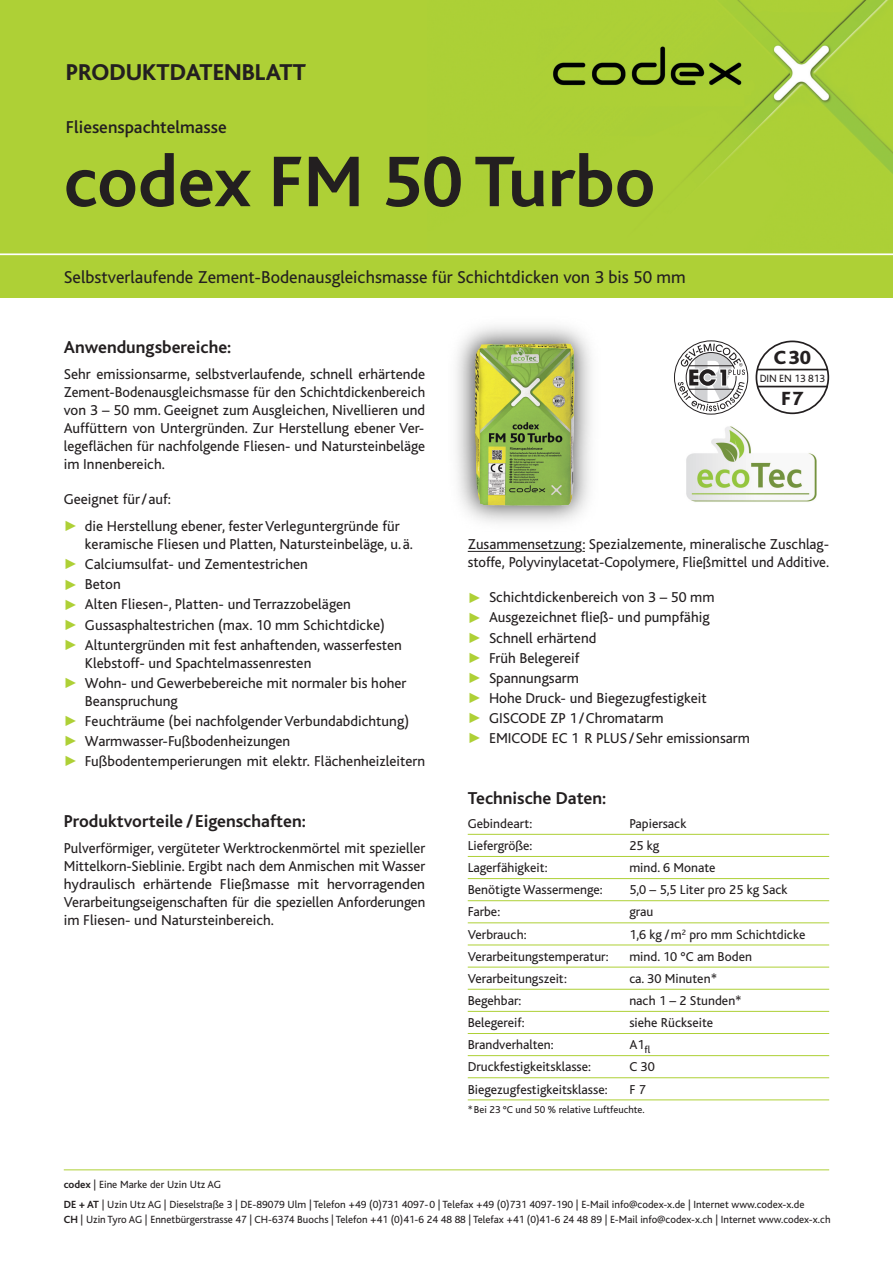
<style>
.page{position:relative;width:893px;height:1263px;background:#fff}
.page>*{position:absolute;margin:0;border:0;box-sizing:border-box;transform-origin:0 0}
.t1{font:700 75px "Bliss";color:#231f20}
.t2{font:800 24px "Bliss";color:#231f20}
.t3{font:800 19.95px/41.1px "Bliss";color:#231f20;text-align:center}
.t4{font:18px "Bliss";color:#231f20}
.t5{font:700 18px "Bliss";color:#231f20}
.t6{font:500 18px "Bliss";color:#231f20}
.t7{font:15px/18px "Bliss";color:#231f20}
.t8{font:13.5px "Bliss";color:#231f20}
.t9{font:10.95px "Bliss";color:#231f20}
.t10{font:10.8px/19.6px "Bliss";color:#231f20}
.t11{font:10.5px "Bliss";color:#231f20}
.s1{color:#aed036}
.s2{font-weight:700}
</style>
<div class="page">
<div style="left:0;top:0;width:893px;height:255px;background:#aed036"></div>
<img style="left:553px;top:0;width:340px;height:176px">
<div style="left:0;top:255px;width:893px;height:43px;background:#aed036"></div>
<hr style="left:0;top:253px;width:893px;height:2px;background:#fff">
<hr style="left:468px;top:551px;width:107px;height:1px;background:#231f20">
<hr style="left:468px;top:834px;width:361px;height:1px;background:#aed036">
<hr style="left:468px;top:856px;width:361px;height:1px;background:#aed036">
<hr style="left:468px;top:878px;width:361px;height:1px;background:#aed036">
<hr style="left:468px;top:900px;width:361px;height:1px;background:#aed036">
<hr style="left:468px;top:922px;width:361px;height:1px;background:#aed036">
<hr style="left:468px;top:944px;width:361px;height:1px;background:#aed036">
<hr style="left:468px;top:967px;width:361px;height:1px;background:#aed036">
<hr style="left:468px;top:989px;width:361px;height:1px;background:#aed036">
<hr style="left:468px;top:1011px;width:361px;height:1px;background:#aed036">
<hr style="left:468px;top:1033px;width:361px;height:1px;background:#aed036">
<hr style="left:468px;top:1055px;width:361px;height:1px;background:#aed036">
<hr style="left:468px;top:1077px;width:361px;height:1px;background:#aed036">
<hr style="left:468px;top:1099px;width:361px;height:1px;background:#aed036">
<img style="left:475px;top:343px;width:100px;height:163px">
<svg style="left:754px;top:339px;width:77px;height:77px"></svg>
<svg style="left:756px;top:341px;width:73px;height:73px"></svg>
<hr style="left:757px;top:369px;width:70px;height:1px;background:#231f20">
<hr style="left:757px;top:386px;width:71px;height:1px;background:#231f20">
<img style="left:686px;top:426px;width:131px;height:76px">
<hr style="left:64px;top:1169px;width:765px;height:1px;background:#aed036">
<svg style="left:674px;top:340px;width:74px;height:75px"></svg>
<h2 class="t2" style="left:66px;top:63px;width:242px">PRODUKTDATENBLATT</h2>
<p class="t6" style="left:66px;top:121px;width:162px">Fliesenspachtelmasse</p>
<h1 class="t1" style="left:64px;top:153px;width:593px">codex FM 50 Turbo</h1>
<p class="t4" style="left:64px;top:270px;width:623px">Selbstverlaufende Zement-Bodenausgleichsmasse für Schichtdicken von 3 bis 50 mm</p>
<p class="t5" style="left:64px;top:340px;width:169px">Anwendungsbereiche:</p>
<p class="t7" style="left:64px;top:367px;width:363px;text-align:justify">Sehr emissionsarme, selbstverlaufende, schnell erhärtende Zement-Bodenausgleichsmasse für den Schichtdickenbereich von 3 – 50 mm. Geeignet zum Ausgleichen, Nivellieren und Auffüttern von Untergründen. Zur Herstellung ebener Ver&shy;legeflächen für nachfolgende Fliesen- und Natursteinbeläge im Innenbereich.</p>
<p class="t7" style="left:64px;top:492px;width:109px">Geeignet für/auf:</p>
<p class="t7" style="left:85px;top:518px;width:330px;text-indent:-21px"><span class="s1">✓</span> die Herstellung ebener, festerVerleguntergründe für keramische Fliesen und Platten, Natursteinbeläge, u.ä.</p>
<p class="t7" style="left:64px;top:557px;width:246px"><span class="s1">✓</span> Calciumsulfat- und Zementestrichen</p>
<p class="t7" style="left:64px;top:577px;width:59px"><span class="s1">✓</span> Beton</p>
<p class="t7" style="left:64px;top:597px;width:289px"><span class="s1">✓</span> Alten Fliesen-, Platten- und Terrazzobelägen</p>
<p class="t7" style="left:64px;top:617px;width:323px"><span class="s1">✓</span> Gussasphaltestrichen (max. 10 mm Schichtdicke)</p>
<p class="t7" style="left:85px;top:637px;width:319px;text-indent:-21px"><span class="s1">✓</span> Altuntergründen mit fest anhaftenden, wasserfesten<br>Klebstoff- und Spachtelmassenresten</p>
<p class="t7" style="left:85px;top:675px;width:323px;text-indent:-21px"><span class="s1">✓</span> Wohn- und Gewerbebereiche mit normaler bis hoher<br>Beanspruchung</p>
<p class="t7" style="left:64px;top:713px;width:347px"><span class="s1">✓</span> Feuchträume (bei nachfolgenderVerbundabdichtung)</p>
<p class="t7" style="left:64px;top:733px;width:228px"><span class="s1">✓</span> Warmwasser-Fußbodenheizungen</p>
<p class="t7" style="left:64px;top:754px;width:363px"><span class="s1">✓</span> Fußbodentemperierungen mit elektr. Flächenheizleitern</p>
<p class="t5" style="left:64px;top:814px;width:244px">Produktvorteile /Eigenschaften:</p>
<p class="t7" style="left:64px;top:841px;width:363px;text-align:justify">Pulverförmiger, vergüteter Werktrockenmörtel mit spezieller Mittelkorn-Sieblinie. Ergibt nach dem Anmischen mit Wasser hydraulisch erhärtende Fließmasse mit hervorragenden Verarbeitungseigenschaften für die speziellen Anforderungen im Fliesen- und Natursteinbereich.</p>
<h3 class="t3" style="left:774px;top:339px;width:39px">C30<br>F7</h3>
<p class="t9" style="left:760px;top:374px;width:67px">DIN EN 13 813</p>
<p class="t7" style="left:468px;top:537px;width:363px">Zusammensetzung: Spezialzemente, mineralische Zuschlag&shy;stoffe, Polyvinylacetat-Copolymere, Fließmittel und Additive.</p>
<p class="t7" style="left:468px;top:590px;width:248px"><span class="s1">✓</span> Schichtdickenbereich von 3 – 50 mm</p>
<p class="t7" style="left:468px;top:610px;width:243px"><span class="s1">✓</span> Ausgezeichnet fließ- und pumpfähig</p>
<p class="t7" style="left:468px;top:630px;width:130px"><span class="s1">✓</span> Schnell erhärtend</p>
<p class="t7" style="left:468px;top:650px;width:113px"><span class="s1">✓</span> Früh Belegereif</p>
<p class="t7" style="left:468px;top:670px;width:113px"><span class="s1">✓</span> Spannungsarm</p>
<p class="t7" style="left:468px;top:690px;width:241px"><span class="s1">✓</span> Hohe Druck- und Biegezugfestigkeit</p>
<p class="t7" style="left:468px;top:710px;width:197px"><span class="s1">✓</span> GISCODE ZP 1/Chromatarm</p>
<p class="t7" style="left:468px;top:731px;width:284px"><span class="s1">✓</span> EMICODE EC 1 R PLUS/Sehr emissionsarm</p>
<p class="t5" style="left:468px;top:791px;width:140px">Technische Daten:</p>
<p class="t8" style="left:468px;top:818px;width:66px">Gebindeart:</p>
<p class="t8" style="left:629px;top:818px;width:59px">Papiersack</p>
<p class="t8" style="left:468px;top:840px;width:66px">Liefergröße:</p>
<p class="t8" style="left:629px;top:840px;width:31px">25 kg</p>
<p class="t8" style="left:468px;top:863px;width:81px">Lagerfähigkeit:</p>
<p class="t8" style="left:629px;top:863px;width:88px">mind. 6 Monate</p>
<p class="t8" style="left:468px;top:885px;width:136px">Benötigte Wassermenge:</p>
<p class="t8" style="left:629px;top:885px;width:160px">5,0 – 5,5 Liter pro 25 kg Sack</p>
<p class="t8" style="left:468px;top:907px;width:34px">Farbe:</p>
<p class="t8" style="left:629px;top:907px;width:25px">grau</p>
<p class="t8" style="left:468px;top:929px;width:60px">Verbrauch:</p>
<p class="t8" style="left:629px;top:929px;width:178px">1,6 kg /m<sup>2</sup> pro mm Schichtdicke</p>
<p class="t8" style="left:468px;top:951px;width:142px">Verarbeitungstemperatur:</p>
<p class="t8" style="left:629px;top:951px;width:124px">mind. 10 °C am Boden</p>
<p class="t8" style="left:468px;top:973px;width:101px">Verarbeitungszeit:</p>
<p class="t8" style="left:629px;top:973px;width:89px">ca. 30 Minuten*</p>
<p class="t8" style="left:468px;top:995px;width:55px">Begehbar:</p>
<p class="t8" style="left:629px;top:995px;width:114px">nach 1 – 2 Stunden*</p>
<p class="t8" style="left:468px;top:1017px;width:58px">Belegereif:</p>
<p class="t8" style="left:629px;top:1017px;width:85px">siehe Rückseite</p>
<p class="t8" style="left:468px;top:1040px;width:87px">Brandverhalten:</p>
<p class="t8" style="left:629px;top:1040px;width:23px">A1<sub>fl</sub></p>
<p class="t8" style="left:468px;top:1062px;width:125px">Druckfestigkeitsklasse:</p>
<p class="t8" style="left:629px;top:1062px;width:27px">C 30</p>
<p class="t8" style="left:468px;top:1084px;width:141px">Biegezugfestigkeitsklasse:</p>
<p class="t8" style="left:629px;top:1084px;width:18px">F7</p>
<p class="t11" style="left:468px;top:1105px;width:179px">*Bei 23 °C und 50 % relative Luftfeuchte.</p>
<p class="t10" style="left:64px;top:1176px;width:742px"><span class="s2">codex</span> | Eine Marke der Uzin Utz AG<br><span class="s2">DE + AT</span> | Uzin Utz AG | Dieselstraße 3 | DE-89079 Ulm | Telefon +49 (0)731 4097-0 | Telefax +49 (0)731 4097-190 | E-Mail info@codex-x.de | Internet www.codex-x.de</p>
<p class="t10" style="left:64px;top:1211px;width:768px"><span class="s2">CH</span> | Uzin Tyro AG | Ennetbürgerstrasse 47 | CH-6374 Buochs | Telefon +41 (0)41-6 24 48 88 | Telefax +41 (0)41-6 24 48 89 | E-Mail info@codex-x.ch | Internet www.codex-x.ch</p>
</div>
